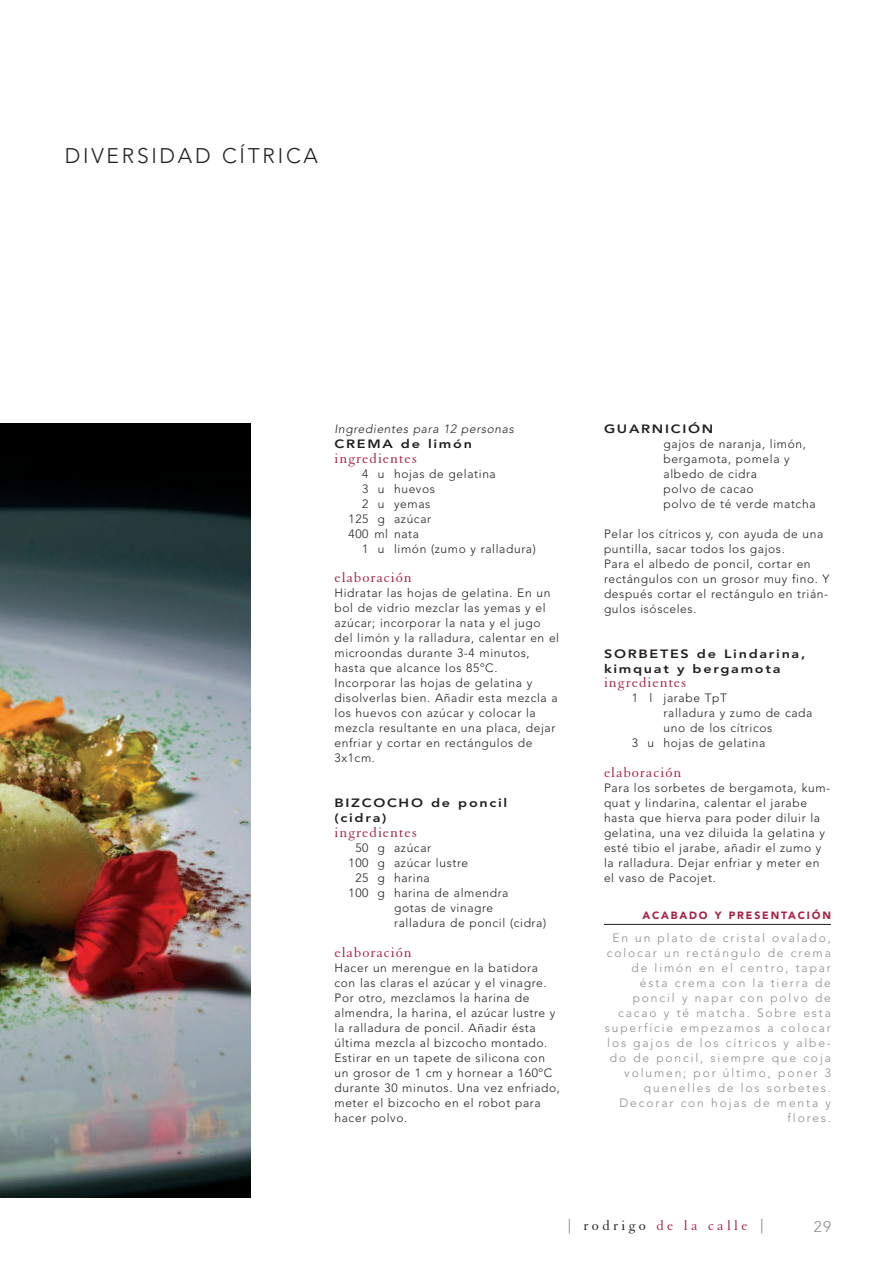
<style>
.page{position:relative;width:895px;height:1261px;background:#fff}
.page>*{position:absolute;margin:0;border:0;box-sizing:border-box;transform-origin:0 0}
.t1{font:300 21px "Avenir";letter-spacing:.13em;color:#231f20}
.t2{font:300 15.3px "Avenir";color:#8a8c8f}
.t3{font:15px "Elegant Garamond BT";letter-spacing:.07em;color:#a72143}
.t4{font:14.85px "Elegant Garamond BT";letter-spacing:.225em;color:#a72143}
.t5{font:300 12px/15px "Avenir";letter-spacing:.05em;color:#231f20}
.t6{font:300 12px/15px "Avenir";letter-spacing:.155em;color:#8a8c8f;text-align:right}
.t7{font:800 12px/15px "Avenir";letter-spacing:.12em;color:#231f20;scale:1.2 1}
.t8{font:italic 300 12px "Avenir";letter-spacing:.05em;color:#231f20}
.t9{font:900 10.5px "Avenir";letter-spacing:.175em;color:#a72143}
.s1{color:#8a8c8f}
.s2{color:#231f20}
</style>
<div class="page">
<img style="left:0;top:424px;width:250px;height:773px">
<hr style="left:604px;top:924px;width:226px;height:1px;background:#231f20">
<h1 class="t1" style="left:65px;top:147px;width:254px">DIVERSIDAD CÍTRICA</h1>
<p class="t8" style="left:334px;top:424px;width:181px">Ingredientes para 12 personas</p>
<p class="t7" style="left:334px;top:437px;width:116px">CREMA de limón</p>
<p class="t3" style="left:334px;top:452px;width:84px">ingredientes</p>
<p class="t5" style="left:362px;top:467px;width:135px">4 u hojas de gelatina</p>
<p class="t5" style="left:362px;top:482px;width:74px">3 u huevos</p>
<p class="t5" style="left:362px;top:497px;width:70px">2 u yemas</p>
<p class="t5" style="left:348px;top:512px;width:84px">125 g azúcar</p>
<p class="t5" style="left:348px;top:527px;width:72px">400 ml nata</p>
<p class="t5" style="left:362px;top:542px;width:175px">1 u limón (zumo y ralladura)</p>
<p class="t3" style="left:334px;top:572px;width:79px">elaboración</p>
<p class="t5" style="left:334px;top:586px;width:226px">Hidratar las hojas de gelatina. En un bol de vidrio mezclar las yemas y el azúcar; incorporar la nata y el jugo del limón y la ralladura, calentar en el microondas durante 3-4 minutos, hasta que alcance los 85ºC.<br>Incorporar las hojas de gelatina y disolverlas bien. Añadir esta mezcla a los huevos con azúcar y colocar la mezcla resultante en una placa, dejar enfriar y cortar en rectángulos de<br>3x1cm.</p>
<p class="t7" style="left:334px;top:796px;width:145px">BIZCOCHO de poncil (cidra)</p>
<p class="t3" style="left:334px;top:827px;width:84px">ingredientes</p>
<p class="t5" style="left:355px;top:841px;width:77px">50 g azúcar</p>
<p class="t5" style="left:348px;top:856px;width:121px">100 g azúcar lustre</p>
<p class="t5" style="left:355px;top:871px;width:76px">25 g harina</p>
<p class="t5" style="left:348px;top:886px;width:161px">100 g harina de almendra</p>
<p class="t5" style="left:394px;top:901px;width:101px">gotas de vinagre</p>
<p class="t5" style="left:394px;top:916px;width:154px">ralladura de poncil (cidra)</p>
<p class="t3" style="left:334px;top:946px;width:79px">elaboración</p>
<p class="t5" style="left:334px;top:961px;width:227px">Hacer un merengue en la batidora con las claras el azúcar y el vinagre.<br>Por otro, mezclamos la harina de almendra, la harina, el azúcar lustre y la ralladura de poncil. Añadir ésta última mezcla al bizcocho montado.<br>Estirar en un tapete de silicona con un grosor de 1 cm y hornear a 160ºC durante 30 minutos. Una vez enfriado, meter el bizcocho en el robot para hacer polvo.</p>
<p class="t7" style="left:604px;top:422px;width:92px">GUARNICIÓN</p>
<p class="t5" style="left:663px;top:437px;width:153px">gajos de naranja, limón, bergamota, pomela y albedo de cidra<br>polvo de cacao<br>polvo de té verde matcha</p>
<p class="t5" style="left:604px;top:527px;width:227px">Pelar los cítricos y, con ayuda de una puntilla, sacar todos los gajos.<br>Para el albedo de poncil, cortar en rectángulos con un grosor muy fino. Y después cortar el rectángulo en trián&shy;gulos isósceles.</p>
<p class="t7" style="left:604px;top:647px;width:169px">SORBETES de Lindarina, kimquat y bergamota</p>
<p class="t3" style="left:604px;top:677px;width:84px">ingredientes</p>
<p class="t5" style="left:631px;top:691px;width:97px">1 l jarabe TpT</p>
<p class="t5" style="left:663px;top:706px;width:150px">ralladura y zumo de cada</p>
<p class="t5" style="left:663px;top:721px;width:110px">uno de los cítricos</p>
<p class="t5" style="left:631px;top:736px;width:135px">3 u hojas de gelatina</p>
<p class="t3" style="left:604px;top:767px;width:79px">elaboración</p>
<p class="t5" style="left:604px;top:781px;width:228px">Para los sorbetes de bergamota, kum&shy;quat y lindarina, calentar el jarabe hasta que hierva para poder diluir la gelatina, una vez diluida la gelatina y esté tibio el jarabe, añadir el zumo y la ralladura. Dejar enfriar y meter en el vaso de Pacojet.</p>
<p class="t9" style="left:642px;top:911px;width:190px">ACABADO Y PRESENTACIÓN</p>
<p class="t6" style="left:604px;top:931px;width:227px">En un plato de cristal ovalado, colocar un rectángulo de crema de limón en el centro, tapar ésta crema con la tierra de poncil y napar con polvo de cacao y té matcha. Sobre esta superfície empezamos a colocar los gajos de los cítricos y albe&shy;do de poncil, siempre que coja volumen; por último, poner 3 quenelles de los sorbetes.<br>Decorar con hojas de menta y flores.</p>
<p class="t4" style="left:565px;top:1220px;width:201px"><span class="s1">|</span> <span class="s2">rodrigo</span> de la calle <span class="s1">|</span></p>
<p class="t2" style="left:813px;top:1220px;width:19px">29</p>
</div>
